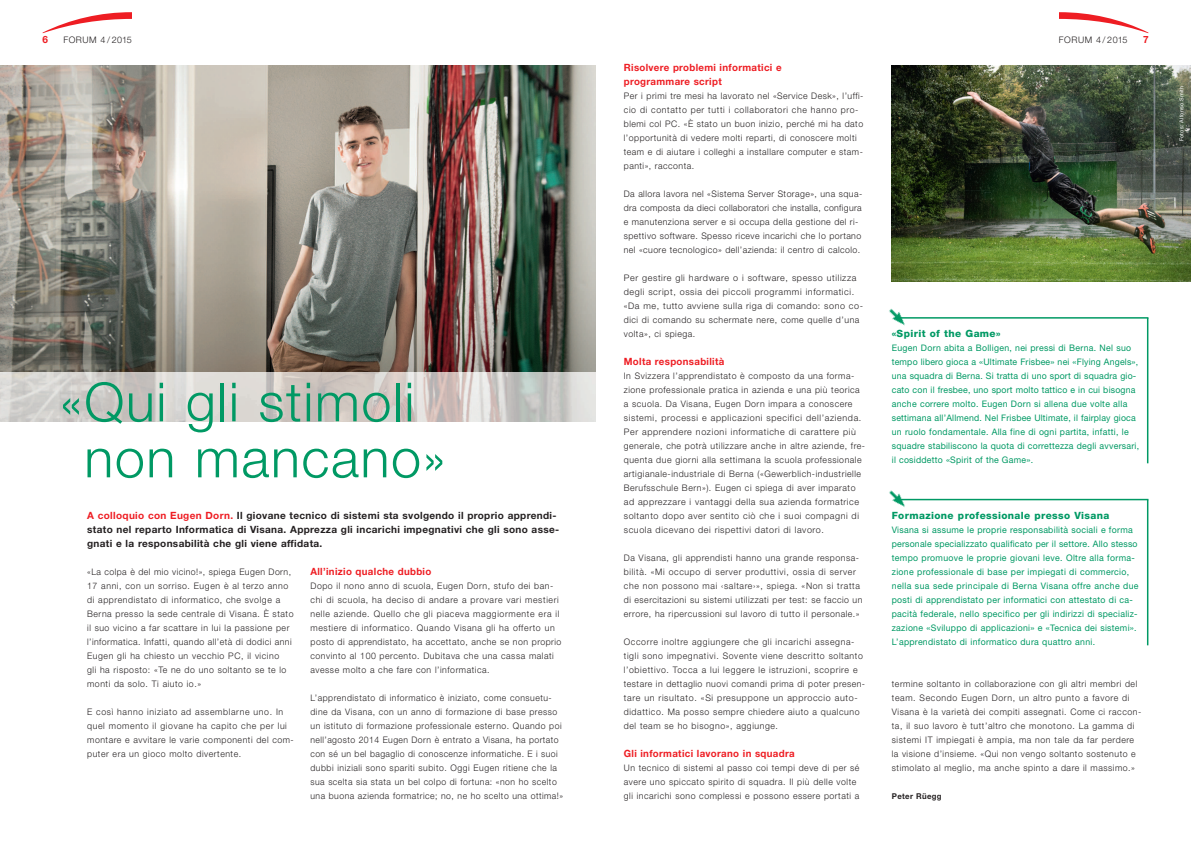
<style>
.page{position:relative;width:1191px;height:842px;background:#fff}
.page>*{position:absolute;margin:0;border:0;box-sizing:border-box;transform-origin:0 0}
.t1{font:300 54px/56px "Helvetica Neue";letter-spacing:.03em;color:#009964}
.t2{font:700 10px/14px "Helvetica Neue";letter-spacing:.035em;color:#231f20}
.t3{font:700 10px/14px "Helvetica Neue";letter-spacing:.035em;color:#ee1d23}
.t4{font:800 10px "Helvetica Neue";letter-spacing:.04em;color:#009964}
.t5{font:300 9px/14px "Helvetica Neue";letter-spacing:.06em;color:#231f20}
.t6{font:9px/14px "Helvetica Neue";letter-spacing:.035em;color:#009964}
.t7{font:300 9px/14px "Helvetica Neue";letter-spacing:.06em;color:#231f20;scale:.96 1}
.t8{font:700 8px "Helvetica Neue";letter-spacing:.045em;color:#231f20}
.t9{font:5.5px "Helvetica Neue";letter-spacing:.04em;color:#fff}
.s1{color:#fff}
.s2{color:#ee1d23}
</style>
<div class="page">
<img style="left:0;top:65px;width:595px;height:308px">
<svg style="left:1059px;top:12px;width:89px;height:21px"></svg>
<svg style="left:43px;top:12px;width:89px;height:21px"></svg>
<img style="left:891px;top:65px;width:300px;height:216px">
<hr style="left:897px;top:499px;width:251px;height:1px;background:#009964">
<hr style="left:1147px;top:500px;width:1px;height:145px;background:#009964">
<img style="left:889px;top:490px;width:16px;height:17px">
<hr style="left:897px;top:317px;width:251px;height:2px;background:#009964">
<hr style="left:1147px;top:318px;width:1px;height:145px;background:#009964">
<img style="left:889px;top:308px;width:16px;height:18px">
<img style="left:0;top:373px;width:595px;height:48px">
<p class="t3" style="left:43px;top:33px;width:7px">6</p>
<p class="t5" style="left:63px;top:33px;width:70px">FORUM 4 / 2015</p>
<p class="t5" style="left:1058px;top:33px;width:70px">FORUM 4 / 2015</p>
<p class="t3" style="left:1143px;top:33px;width:7px">7</p>
<h1 class="t1" style="left:60px;top:379px;width:387px">«Qui gli stimoli <span class="s1">«</span>non mancano»</h1>
<p class="t2" style="left:87px;top:510px;width:473px"><span class="s2">A colloquio con Eugen Dorn.</span> Il giovane tecnico di sistemi sta svolgendo il proprio apprendi&shy;stato nel reparto Informatica di Visana. Apprezza gli incarichi impegnativi che gli sono asse&shy;gnati e la responsabilità che gli viene affidata.</p>
<p class="t3" style="left:310px;top:566px;width:122px">All’inizio qualche dubbio</p>
<p class="t5" style="left:310px;top:580px;width:252px">Dopo il nono anno di scuola, Eugen Dorn, stufo dei ban&shy;chi di scuola, ha deciso di andare a provare vari mestieri nelle aziende. Quello che gli piaceva maggiormente era il mestiere di informatico. Quando Visana gli ha offerto un posto di apprendistato, ha accettato, anche se non proprio convinto al 100 percento. Dubitava che una cassa malati avesse molto a che fare con l’informatica.</p>
<p class="t7" style="left:310px;top:692px;width:265px">L’apprendistato di informatico è iniziato, come consuetu&shy;dine da Visana, con un anno di formazione di base presso un istituto di formazione professionale esterno. Quando poi nell’agosto 2014 Eugen Dorn è entrato a Visana, ha portato con sé un bel bagaglio di conoscenze informatiche. E i suoi dubbi iniziali sono spariti subito. Oggi Eugen ritiene che la sua scelta sia stata un bel colpo di fortuna: «non ho scelto una buona azienda formatrice; no, ne ho scelto una ottima!»</p>
<p class="t5" style="left:87px;top:566px;width:208px">«La colpa è del mio vicino!», spiega Eugen Dorn, 17 anni, con un sorriso. Eugen è al terzo anno di apprendistato di informatico, che svolge a Berna presso la sede centrale di Visana. È stato il suo vicino a far scattare in lui la passione per l’informatica. Infatti, quando all’età di dodici anni Eugen gli ha chiesto un vecchio PC, il vicino<br>gli ha risposto: «Te ne do uno soltanto se te lo monti da solo. Ti aiuto io.»</p>
<p class="t5" style="left:87px;top:706px;width:208px">E così hanno iniziato ad assemblarne uno. In quel momento il giovane ha capito che per lui montare e avvitare le varie componenti del com&shy;puter era un gioco molto divertente.</p>
<p class="t3" style="left:624px;top:62px;width:159px">Risolvere problemi informatici e programmare script</p>
<p class="t5" style="left:624px;top:90px;width:241px">Per i primi tre mesi ha lavorato nel «Service Desk», l’uffi&shy;cio di contatto per tutti i collaboratori che hanno pro&shy;blemi col PC. «È stato un buon inizio, perché mi ha dato l’opportunità di vedere molti reparti, di conoscere molti team e di aiutare i colleghi a installare computer e stam&shy;panti», racconta.</p>
<p class="t5" style="left:624px;top:188px;width:240px">Da allora lavora nel «Sistema Server Storage», una squa&shy;dra composta da dieci collaboratori che installa, configura e manutenziona server e si occupa della gestione del ri&shy;spettivo software. Spesso riceve incarichi che lo portano nel «cuore tecnologico» dell’azienda: il centro di calcolo.</p>
<p class="t5" style="left:624px;top:272px;width:241px">Per gestire gli hardware o i software, spesso utilizza degli script, ossia dei piccoli programmi informatici. «Da me, tutto avviene sulla riga di comando: sono co&shy;dici di comando su schermate nere, come quelle d’una volta», ci spiega.</p>
<p class="t3" style="left:624px;top:356px;width:102px">Molta responsabilità</p>
<p class="t5" style="left:624px;top:370px;width:243px">In Svizzera l’apprendistato è composto da una forma&shy;zione professionale pratica in azienda e una più teorica a scuola. Da Visana, Eugen Dorn impara a conoscere sistemi, processi e applicazioni specifici dell’azienda.<br>Per apprendere nozioni informatiche di carattere più generale, che potrà utilizzare anche in altre aziende, fre&shy;quenta due giorni alla settimana la scuola professionale artigianale-industriale di Berna («Gewerblich-industrielle Berufsschule Bern»). Eugen ci spiega di aver imparato ad apprezzare i vantaggi della sua azienda formatrice soltanto dopo aver sentito ciò che i suoi compagni di scuola dicevano dei rispettivi datori di lavoro.</p>
<p class="t5" style="left:624px;top:552px;width:240px">Da Visana, gli apprendisti hanno una grande responsa&shy;bilità. «Mi occupo di server produttivi, ossia di server che non possono mai ‹saltare›», spiega. «Non si tratta di esercitazioni su sistemi utilizzati per test: se faccio un errore, ha ripercussioni sul lavoro di tutto il personale.»</p>
<p class="t5" style="left:624px;top:636px;width:243px">Occorre inoltre aggiungere che gli incarichi assegna&shy;tigli sono impegnativi. Sovente viene descritto soltanto l’obiettivo. Tocca a lui leggere le istruzioni, scoprire e testare in dettaglio nuovi comandi prima di poter presen&shy;tare un risultato. «Si presuppone un approccio auto&shy;didattico. Ma posso sempre chiedere aiuto a qualcuno del team se ho bisogno», aggiunge.</p>
<p class="t3" style="left:624px;top:748px;width:172px">Gli informatici lavorano in squadra</p>
<p class="t5" style="left:624px;top:762px;width:237px">Un tecnico di sistemi al passo coi tempi deve di per sé avere uno spiccato spirito di squadra. Il più delle volte gli incarichi sono complessi e possono essere portati a</p>
<p class="t4" style="left:891px;top:330px;width:110px">«Spirit of the Game»</p>
<p class="t6" style="left:891px;top:342px;width:249px">Eugen Dorn abita a Bolligen, nei pressi di Berna. Nel suo tempo libero gioca a «Ultimate Frisbee» nei «Flying Angels», una squadra di Berna. Si tratta di uno sport di squadra gio&shy;cato con il fresbee, uno sport molto tattico e in cui bisogna anche correre molto. Eugen Dorn si allena due volte alla settimana all’Allmend. Nel Frisbee Ultimate, il fairplay gioca un ruolo fondamentale. Alla fine di ogni partita, infatti, le squadre stabiliscono la quota di correttezza degli avversari, il cosiddetto «Spirit of the Game».</p>
<p class="t4" style="left:891px;top:512px;width:219px">Formazione professionale presso Visana</p>
<p class="t6" style="left:891px;top:524px;width:248px">Visana si assume le proprie responsabilità sociali e forma personale specializzato qualificato per il settore. Allo stesso tempo promuove le proprie giovani leve. Oltre alla forma&shy;zione professionale di base per impiegati di commercio, nella sua sede principale di Berna Visana offre anche due posti di apprendistato per informatici con attestato di ca&shy;pacità federale, nello specifico per gli indirizzi di specializ&shy;zazione «Sviluppo di applicazioni» e «Tecnica dei sistemi».<br>L’apprendistato di informatico dura quattro anni.</p>
<p class="t5" style="left:891px;top:678px;width:251px">termine soltanto in collaborazione con gli altri membri del team. Secondo Eugen Dorn, un altro punto a favore di Visana è la varietà dei compiti assegnati. Come ci raccon&shy;ta, il suo lavoro è tutt’altro che monotono. La gamma di sistemi IT impiegati è ampia, ma non tale da far perdere la visione d’insieme. «Qui non vengo soltanto sostenuto e stimolato al meglio, ma anche spinto a dare il massimo.»</p>
<p class="t8" style="left:891px;top:794px;width:51px">Peter Rüegg</p>
<p class="t9" style="left:1179px;top:141px;width:57px;rotate:-90deg">Fotos: Alfonso Smith</p>
</div>
